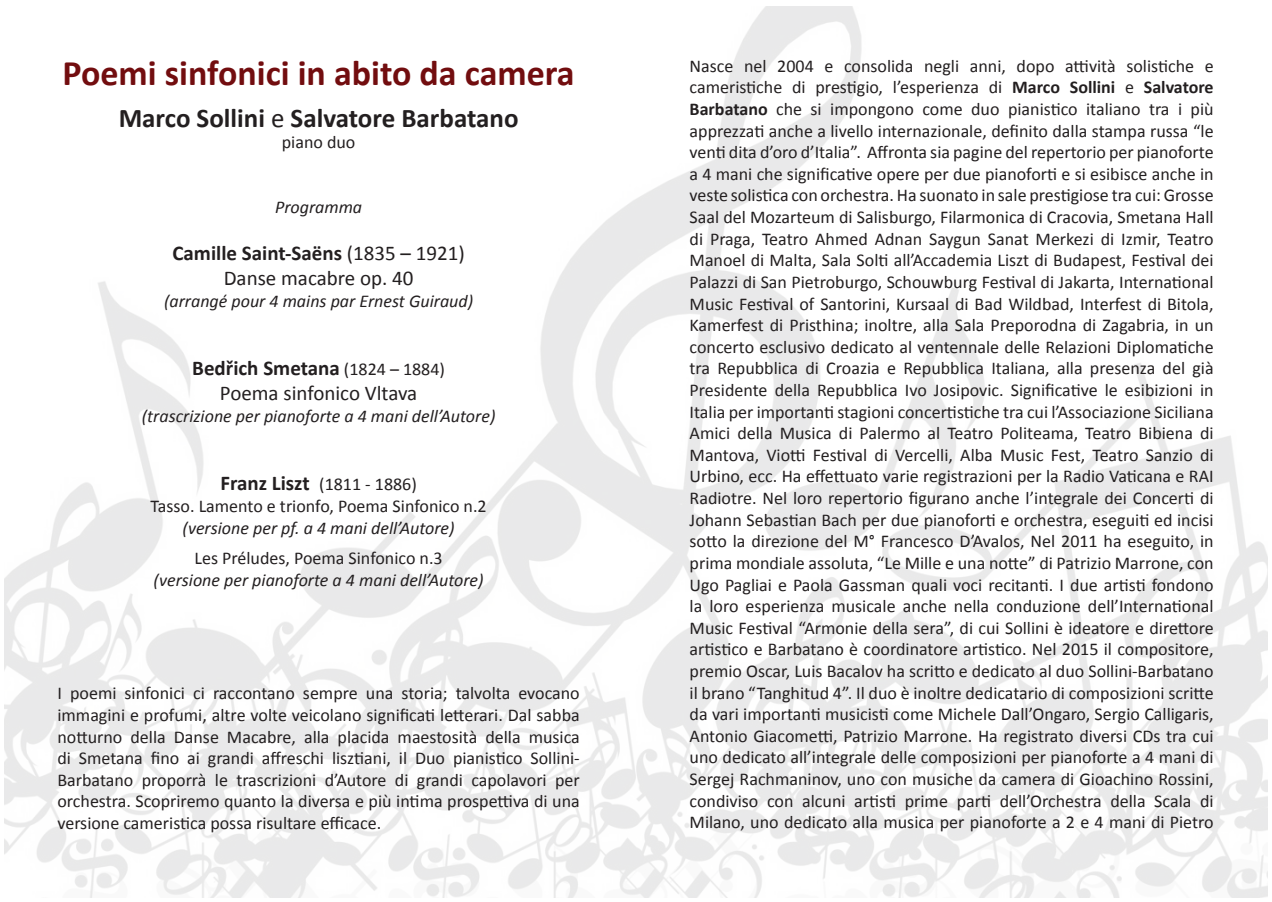
<style>
.page{position:relative;width:1272px;height:902px;background:#fff}
.page>*{position:absolute;margin:0;border:0;box-sizing:border-box;transform-origin:0 0}
.t1{font:700 36px "Calibri";color:#720d0f}
.t2{font:700 27px "Calibri";color:#231f20}
.t3{font:700 21px "Calibri";color:#231f20}
.t4{font:21px "Calibri";color:#231f20}
.t5{font:18px/21.6px "Calibri";color:#231f20;text-align:justify}
.t6{font:italic 18px/21.6px "Calibri";color:#231f20;text-align:center}
.s1{font-weight:400}
.s2{font-weight:400;font-size:18px}
.s3{font-weight:700;font-size:21px}
.s4{font-style:italic}
.s5{font-style:normal}
.s6{font-weight:700}
</style>
<div class="page">
<img style="left:4px;top:6px;width:1263px;height:891px">
<p class="t1" style="left:62px;top:50px;width:513px">Poemi sinfonici in abito da camera</p>
<p class="t2" style="left:119px;top:100px;width:401px">Marco Sollini <span class="s1">e</span> Salvatore Barbatano</p>
<p class="t5" style="left:282px;top:131px;width:75px">piano duo</p>
<p class="t6" style="left:275px;top:195px;width:89px">Programma</p>
<p class="t3" style="left:172px;top:239px;width:294px">Camille Saint-Saëns <span class="s1">(1835 – 1921)</span></p>
<p class="t4" style="left:224px;top:265px;width:191px">Danse macabre op. 40</p>
<p class="t6" style="left:164px;top:289px;width:311px">(arrangé pour 4 mains par Ernest Guiraud)</p>
<p class="t3" style="left:192px;top:354px;width:254px">Bedřich Smetana <span class="s2">(1824 – 1884)</span></p>
<p class="t4" style="left:220px;top:380px;width:199px">Poema sinfonico Vltava</p>
<p class="t6" style="left:142px;top:404px;width:355px">(trascrizione per pianoforte a 4 mani dell’Autore)</p>
<p class="t5" style="left:220px;top:473px;width:198px"><span class="s3">Franz Liszt</span> (1811 - 1886)</p>
<p class="t5" style="left:150px;top:495px;width:338px;text-align:center">Tasso. Lamento e trionfo, Poema Sinfonico n.2 <span class="s4">(versione per pf. a 4 mani dell’Autore)</span></p>
<p class="t6" style="left:154px;top:546px;width:331px"><span class="s5">Les Préludes, Poema Sinfonico n.3<br></span>(versione per pianoforte a 4 mani dell’Autore)</p>
<p class="t5" style="left:57px;top:682px;width:524px">I poemi sinfonici ci raccontano sempre una storia; talvolta evocano immagini e profumi, altre volte veicolano significati letterari. Dal sabba notturno della Danse Macabre, alla placida maestosità della musica di Smetana fino ai grandi affreschi lisztiani, il Duo pianistico Sollini-Barbatano proporrà le trascrizioni d’Autore di grandi capolavori per orchestra. Scopriremo quanto la diversa e più intima prospettiva di una versione cameristica possa risultare efficace.</p>
<p class="t5" style="left:689px;top:55px;width:525px">Nasce nel 2004 e consolida negli anni, dopo attività solistiche e cameristiche di prestigio, l’esperienza di <span class="s6">Marco Sollini</span> e <span class="s6">Salvatore Barbatano</span> che si impongono come duo pianistico italiano tra i più apprezzati anche a livello internazionale, definito dalla stampa russa “le venti dita d’oro d’Italia”. Affronta sia pagine del repertorio per pianoforte a 4 mani che significative opere per due pianoforti e si esibisce anche in veste solistica con orchestra. Ha suonato in sale prestigiose tra cui: Grosse Saal del Mozarteum di Salisburgo, Filarmonica di Cracovia, Smetana Hall di Praga, Teatro Ahmed Adnan Saygun Sanat Merkezi di Izmir, Teatro Manoel di Malta, Sala Solti all’Accademia Liszt di Budapest, Festival dei Palazzi di San Pietroburgo, Schouwburg Festival di Jakarta, International Music Festival of Santorini, Kursaal di Bad Wildbad, Interfest di Bitola, Kamerfest di Pristhina; inoltre, alla Sala Preporodna di Zagabria, in un concerto esclusivo dedicato al ventennale delle Relazioni Diplomatiche tra Repubblica di Croazia e Repubblica Italiana, alla presenza del già Presidente della Repubblica Ivo Josipovic. Significative le esibizioni in Italia per importanti stagioni concertistiche tra cui l’Associazione Siciliana Amici della Musica di Palermo al Teatro Politeama, Teatro Bibiena di Mantova, Viotti Festival di Vercelli, Alba Music Fest, Teatro Sanzio di Urbino, ecc. Ha effettuato varie registrazioni per la Radio Vaticana e RAI Radiotre. Nel loro repertorio figurano anche l’integrale dei Concerti di Johann Sebastian Bach per due pianoforti e orchestra, eseguiti ed incisi sotto la direzione del M° Francesco D’Avalos, Nel 2011 ha eseguito, in prima mondiale assoluta, “Le Mille e una notte” di Patrizio Marrone, con Ugo Pagliai e Paola Gassman quali voci recitanti. I due artisti fondono la loro esperienza musicale anche nella conduzione dell’International Music Festival “Armonie della sera”, di cui Sollini è ideatore e direttore artistico e Barbatano è coordinatore artistico. Nel 2015 il compositore, premio Oscar, Luis Bacalov ha scritto e dedicato al duo Sollini-Barbatano il brano “Tanghitud 4”. Il duo è inoltre dedicatario di composizioni scritte da vari importanti musicisti come Michele Dall’Ongaro, Sergio Calligaris, Antonio Giacometti, Patrizio Marrone. Ha registrato diversi CDs tra cui uno dedicato all’integrale delle composizioni per pianoforte a 4 mani di Sergej Rachmaninov, uno con musiche da camera di Gioachino Rossini, condiviso con alcuni artisti prime parti dell’Orchestra della Scala di Milano, uno dedicato alla musica per pianoforte a 2 e 4 mani di Pietro</p>
</div>
